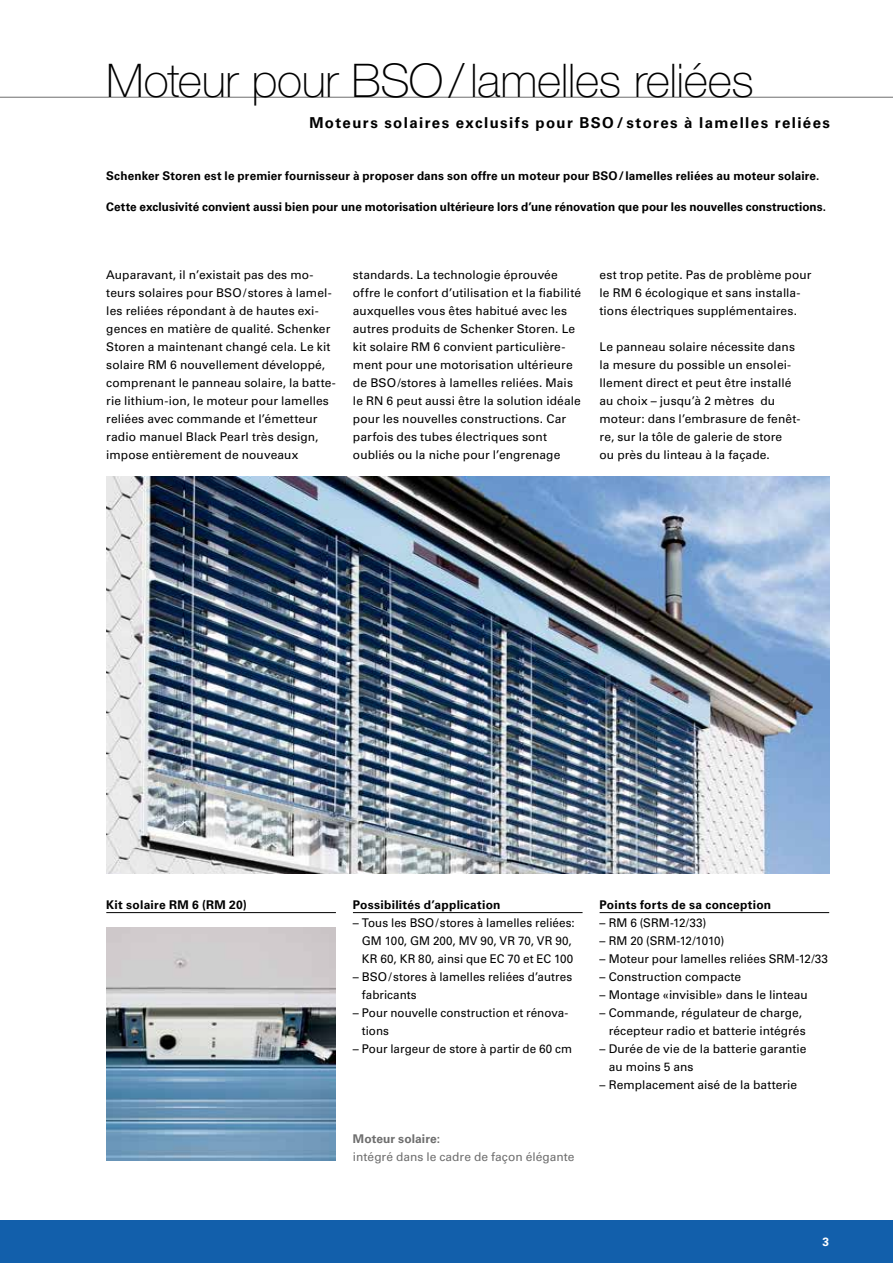
<style>
.page{position:relative;width:893px;height:1263px;background:#fff}
.page>*{position:absolute;margin:0;border:0;box-sizing:border-box;transform-origin:0 0}
.t1{font:100 46.5px "Helvetica Neue LT Std";letter-spacing:-.01em;color:#000}
.t2{font:700 15px "Univers LT Std";letter-spacing:.095em;color:#000}
.t3{font:12px/18px "Univers LT Std";letter-spacing:.005em;color:#000}
.t4{font:700 12px "Univers LT Std";letter-spacing:.01em;color:#000}
.t5{font:12px "Univers LT Std";letter-spacing:.005em;color:#6e6e6e}
.t6{font:700 12px "Univers LT Std";letter-spacing:.005em;color:#6e6e6e}
.t7{font:700 12px "Univers LT Std";color:#fff}
</style>
<div class="page">
<div style="left:0;top:1220px;width:893px;height:43px;background:#125fab"></div>
<img style="left:106px;top:927px;width:230px;height:234px">
<img style="left:106px;top:477px;width:723px;height:396px">
<hr style="left:0;top:97px;width:893px;height:1px;background:#6e6e6e">
<hr style="left:353px;top:912px;width:230px;height:1px;background:#000">
<hr style="left:600px;top:912px;width:229px;height:1px;background:#000">
<hr style="left:106px;top:912px;width:230px;height:1px;background:#000">
<h1 class="t1" style="left:106px;top:54px;width:649px">Moteur pour BSO/lamelles reliées</h1>
<p class="t2" style="left:309px;top:114px;width:522px">Moteurs solaires exclusifs pour BSO/stores à lamelles reliées</p>
<p class="t4" style="left:106px;top:168px;width:715px">Schenker Storen est le premier fournisseur à proposer dans son offre un moteur pour BSO/lamelles reliées au moteur solaire.</p>
<p class="t4" style="left:106px;top:200px;width:721px">Cette exclusivité convient aussi bien pour une motorisation ultérieure lors d’une rénovation que pour les nouvelles constructions.</p>
<p class="t3" style="left:106px;top:266px;width:231px">Auparavant, il n’existait pas des mo&shy;teurs solaires pour BSO/stores à lamel&shy;les reliées répondant à de hautes exi&shy;gences en matière de qualité. Schenker Storen a maintenant changé cela. Le kit solaire RM 6 nouvellement développé, comprenant le panneau solaire, la batte&shy;rie lithium-ion, le moteur pour lamelles reliées avec commande et l’émetteur radio manuel Black Pearl très design, impose entièrement de nouveaux</p>
<p class="t3" style="left:353px;top:266px;width:230px">standards. La technologie éprouvée offre le confort d’utilisation et la fiabilité auxquelles vous êtes habitué avec les autres produits de Schenker Storen. Le kit solaire RM 6 convient particulière&shy;ment pour une motorisation ultérieure de BSO/stores à lamelles reliées. Mais le RN 6 peut aussi être la solution idéale pour les nouvelles constructions. Car parfois des tubes électriques sont oubliés ou la niche pour l’engrenage</p>
<p class="t3" style="left:600px;top:266px;width:213px">est trop petite. Pas de problème pour le RM 6 écologique et sans installa&shy;tions électriques supplémentaires.</p>
<p class="t3" style="left:600px;top:338px;width:202px">Le panneau solaire nécessite dans la mesure du possible un ensolei&shy;llement direct et peut être installé au choix – jusqu’à 2 mètres du moteur: dans l’embrasure de fenêt&shy;re, sur la tôle de galerie de store<br>ou près du linteau à la façade.</p>
<p class="t4" style="left:106px;top:898px;width:142px">Kit solaire RM 6 (RM 20)</p>
<p class="t4" style="left:353px;top:898px;width:149px">Possibilités d’application</p>
<p class="t3" style="left:362px;top:914px;width:214px;text-indent:-9px">– Tous les BSO/stores à lamelles reliées:<br>GM 100, GM 200, MV 90, VR 70, VR 90,<br>KR 60, KR 80, ainsi que EC 70 et EC 100</p>
<p class="t3" style="left:362px;top:968px;width:212px;text-indent:-9px">– BSO/stores à lamelles reliées d’autres fabricants</p>
<p class="t3" style="left:362px;top:1004px;width:208px;text-indent:-9px">– Pour nouvelle construction et rénova&shy;tions</p>
<p class="t3" style="left:353px;top:1040px;width:221px">– Pour largeur de store à partir de 60 cm</p>
<p class="t6" style="left:353px;top:1132px;width:89px">Moteur solaire:</p>
<p class="t5" style="left:353px;top:1150px;width:223px">intégré dans le cadre de façon élégante</p>
<p class="t4" style="left:600px;top:898px;width:173px">Points forts de sa conception</p>
<p class="t3" style="left:600px;top:914px;width:108px">– RM 6 (SRM-12/33)</p>
<p class="t3" style="left:600px;top:932px;width:126px">– RM 20 (SRM-12/1010)</p>
<p class="t3" style="left:600px;top:950px;width:230px">– Moteur pour lamelles reliées SRM-12/33</p>
<p class="t3" style="left:600px;top:968px;width:143px">– Construction compacte</p>
<p class="t3" style="left:600px;top:986px;width:210px">– Montage «invisible» dans le linteau</p>
<p class="t3" style="left:609px;top:1004px;width:198px;text-indent:-9px">– Commande, régulateur de charge, récepteur radio et batterie intégrés</p>
<p class="t3" style="left:609px;top:1040px;width:199px;text-indent:-9px">– Durée de vie de la batterie garantie au moins 5 ans</p>
<p class="t3" style="left:600px;top:1076px;width:199px">– Remplacement aisé de la batterie</p>
<p class="t7" style="left:822px;top:1235px;width:8px">3</p>
</div>
